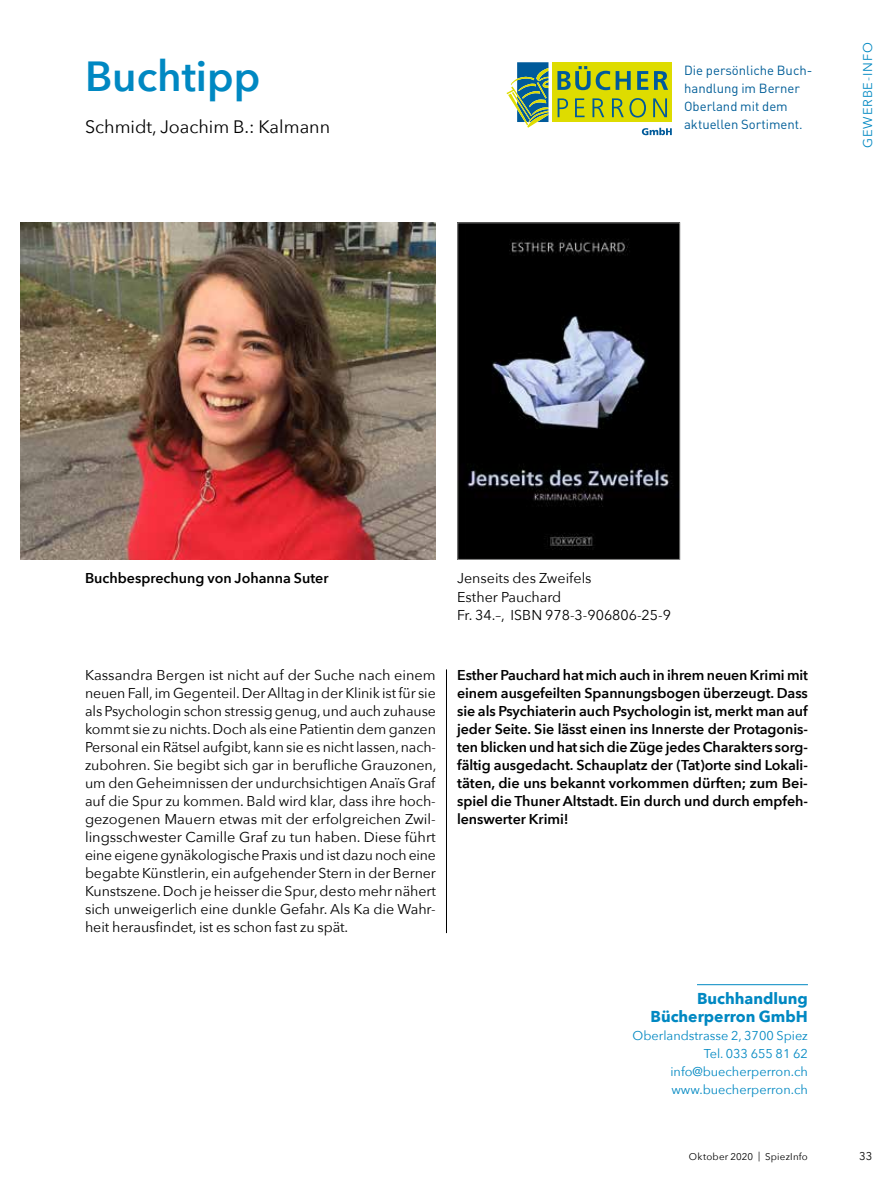
<style>
.page{position:relative;width:893px;height:1191px;background:#fff}
.page>*{position:absolute;margin:0;border:0;box-sizing:border-box;transform-origin:0 0}
.t1{font:600 42px "Avenir Next";color:#0088c2}
.t2{font:18px "Avenir Next";color:#000}
.t3{font:700 15.75px/18px "Avenir Next";color:#0088c2;text-align:right}
.t4{font:14.25px/18px "Avenir Next";letter-spacing:-.005em;color:#000;text-align:justify}
.t5{font:600 14.25px/18px "Avenir Next";letter-spacing:-.005em;color:#000;text-align:justify}
.t6{font:13.05px/18px "DIN";color:#005e98}
.t7{font:12.75px/18px "Avenir Next";color:#0088c2;text-align:right}
.t8{font:12.75px "Avenir Next";letter-spacing:.07em;color:#0088c2}
.t9{font:11.25px "Avenir Next";color:#000}
.t10{font:9.75px "Avenir Next";letter-spacing:.02em;color:#000}
</style>
<div class="page">
<hr style="left:697px;top:984px;width:111px;height:1px;background:#0088c2">
<img style="left:21px;top:223px;width:415px;height:336px">
<hr style="left:446px;top:669px;width:1px;height:264px;background:#000">
<div style="left:553px;top:62px;width:119px;height:60px;background:#dedc00"></div>
<svg style="left:506px;top:62px;width:42px;height:66px"></svg>
<svg style="left:557px;top:66px;width:53px;height:24px"></svg>
<svg style="left:616px;top:71px;width:15px;height:19px"></svg>
<svg style="left:637px;top:71px;width:11px;height:19px"></svg>
<svg style="left:654px;top:71px;width:14px;height:19px"></svg>
<svg style="left:558px;top:98px;width:10px;height:19px"></svg>
<svg style="left:575px;top:98px;width:10px;height:19px"></svg>
<svg style="left:592px;top:98px;width:12px;height:19px"></svg>
<svg style="left:612px;top:98px;width:34px;height:19px"></svg>
<svg style="left:653px;top:98px;width:14px;height:19px"></svg>
<svg style="left:642px;top:128px;width:30px;height:7px"></svg>
<img style="left:459px;top:225px;width:219px;height:332px">
<div style="left:457px;top:223px;width:223px;height:336px;border:1px solid #858584"></div>
<h1 class="t1" style="left:85px;top:40px;width:177px">Buchtipp</h1>
<p class="t2" style="left:85px;top:111px;width:247px">Schmidt, Joachim B.: Kalmann</p>
<p class="t6" style="left:684px;top:61px;width:130px">Die persönliche Buch&shy;handlung im Berner<br>Oberland mit dem aktuellen Sortiment.</p>
<p class="t8" style="left:857px;top:148px;width:107px;rotate:-90deg">GEWERBE-INFO</p>
<p class="t5" style="left:85px;top:569px;width:245px">Buchbesprechung von Johanna Suter</p>
<p class="t4" style="left:457px;top:569px;width:215px;text-align:left">Jenseits des Zweifels<br>Esther Pauchard<br>Fr. 34.–, ISBN 978-3-906806-25-9</p>
<p class="t4" style="left:85px;top:665px;width:353px">Kassandra Bergen ist nicht auf der Suche nach einem neuen Fall, im Gegenteil. Der Alltag in der Klinik ist für sie als Psychologin schon stressig genug, und auch zuhause kommt sie zu nichts. Doch als eine Patientin dem ganzen Personal ein Rätsel aufgibt, kann sie es nicht lassen, nach&shy;zubohren. Sie begibt sich gar in berufliche Grauzonen, um den Geheimnissen der undurchsichtigen Anaïs Graf auf die Spur zu kommen. Bald wird klar, dass ihre hoch&shy;gezogenen Mauern etwas mit der erfolgreichen Zwil&shy;lingsschwester Camille Graf zu tun haben. Diese führt eine eigene gynäkologische Praxis und ist dazu noch eine begabte Künstlerin, ein aufgehender Stern in der Berner Kunstszene. Doch je heisser die Spur, desto mehr nähert sich unweigerlich eine dunkle Gefahr. Als Ka die Wahr&shy;heit herausfindet, ist es schon fast zu spät.</p>
<p class="t5" style="left:457px;top:665px;width:352px">Esther Pauchard hat mich auch in ihrem neuen Krimi mit einem ausgefeilten Spannungsbogen überzeugt. Dass sie als Psychiaterin auch Psychologin ist, merkt man auf jeder Seite. Sie lässt einen ins Innerste der Protagonis&shy;ten blicken und hat sich die Züge jedes Charakters sorg&shy;fältig ausgedacht. Schauplatz der (Tat)orte sind Lokali&shy;täten, die uns bekannt vorkommen dürften; zum Bei&shy;spiel die Thuner Altstadt. Ein durch und durch empfeh&shy;lenswerter Krimi!</p>
<p class="t3" style="left:650px;top:989px;width:159px">Buchhandlung<br>Bücherperron GmbH</p>
<p class="t7" style="left:632px;top:1026px;width:177px">Oberlandstrasse 2, 3700 Spiez<br>Tel. 033 655 81 62 info@buecherperron.ch www.buecherperron.ch</p>
<p class="t10" style="left:689px;top:1148px;width:120px">Oktober 2020 | SpiezInfo</p>
<p class="t9" style="left:859px;top:1147px;width:15px">33</p>
</div>
